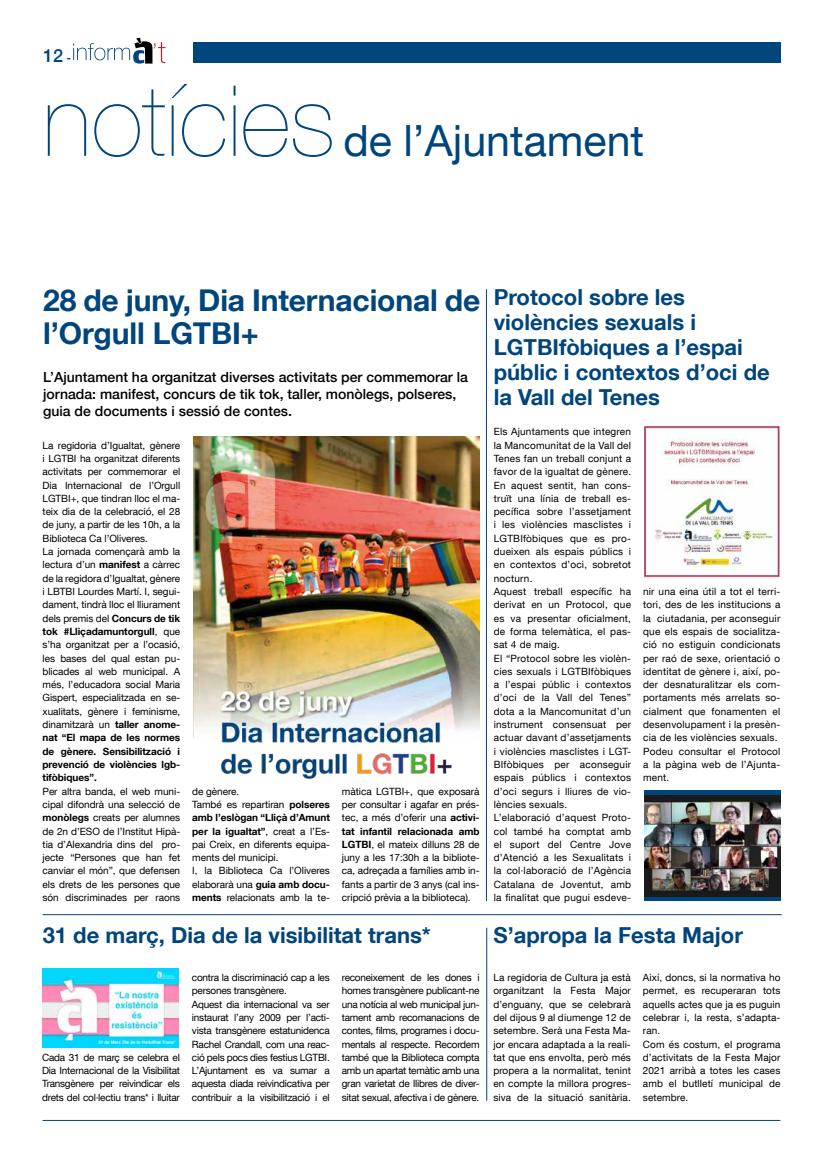
<style>
.page{position:relative;width:823px;height:1163px;background:#fff}
.page>*{position:absolute;margin:0;border:0;box-sizing:border-box;transform-origin:0 0}
.t1{font:200 98.2px "Helvetica Neue LT Com";color:#00457c}
.t2{font:43px "Helvetica Neue LT Com";color:#00457c}
.t3{font:700 30px/33px "Helvetica Neue LT Com";letter-spacing:-.005em;color:#00457c}
.t4{font:700 22px/25px "Helvetica Neue LT Com";color:#00457c}
.t5{font:500 18px "Helvetica Neue";color:#00457c}
.t6{font:500 14px/16.8px "Helvetica Neue";color:#000}
.t7{font:10px/13.3px "Helvetica Neue LT Com";letter-spacing:.01em;color:#000}
.t8{font:10px/13.3px "Helvetica Neue LT Com";letter-spacing:-.025em;color:#000}
.s1{font-size:12px}
.s2{font-weight:700}
</style>
<div class="page">
<div style="left:193px;top:43px;width:587px;height:20px;background:#00457c"></div>
<hr style="left:43px;top:1119px;width:737px;height:1px;background:#00457c">
<svg style="left:73px;top:38px;width:92px;height:26px"></svg>
<hr style="left:486px;top:289px;width:1px;height:611px;background:#00457c">
<img style="left:193px;top:436px;width:286px;height:344px">
<img style="left:644px;top:421px;width:136px;height:157px">
<img style="left:43px;top:968px;width:136px;height:79px">
<hr style="left:43px;top:914px;width:738px;height:1px;background:#00457c">
<div style="left:644px;top:790px;width:136px;height:110px;background:#00457c"></div>
<img style="left:644px;top:795px;width:136px;height:101px">
<hr style="left:486px;top:927px;width:1px;height:173px;background:#00457c">
<h3 class="t5" style="left:43px;top:41px;width:30px">12 <span class="s1">-</span></h3>
<h1 class="t1" style="left:42px;top:64px;width:294px">notícies</h1>
<h2 class="t2" style="left:343px;top:114px;width:302px">de l’Ajuntament</h2>
<h3 class="t3" style="left:43px;top:283px;width:438px">28 de juny, Dia Internacional de l’Orgull LGTBI+</h3>
<h3 class="t6" style="left:43px;top:368px;width:426px">L’Ajuntament ha organitzat diverses activitats per commemorar la jornada: manifest, concurs de tik tok, taller, monòlegs, polseres, guia de documents i sessió de contes.</h3>
<p class="t7" style="left:43px;top:438px;width:139px">La regidoria d’Igualtat, gènere i LGTBI ha organitzat diferents activitats per commemorar el<br>Dia Internacional de l’Orgull<br>LGTBI+, que tindran lloc el ma&shy;teix dia de la celebració, el 28 de juny, a partir de les 10h, a la<br>Biblioteca Ca l’Oliveres.<br>La jornada començarà amb la lectura d’un <span class="s2">manifest</span> a càrrec de la regidora d’Igualtat, gènere i LBTBI Lourdes Martí. I, segui&shy;dament, tindrà lloc el lliurament dels premis del <span class="s2">Concurs de tik tok #Lliçadamuntorgull</span>, que s’ha organitzat per a l’ocasió, les bases del qual estan pu&shy;blicades al web municipal. A més, l’educadora social Maria<br>Gispert, especialitzada en se&shy;xualitats, gènere i feminisme, dinamitzarà un <span class="s2">taller anome&shy;nat “El mapa de les normes de gènere. Sensibilització i prevenció de violències lgb&shy;tifòbiques”.</span></p>
<p class="t7" style="left:43px;top:784px;width:139px;text-align:justify">Per altra banda, el web muni&shy;cipal difondrà una selecció de <span class="s2">monòlegs</span> creats per alumnes de 2n d’ESO de l’Institut Hipà&shy;tia d’Alexandria dins del pro&shy;jecte “Persones que han fet canviar el món”, que defensen els drets de les persones que són discriminades per raons</p>
<p class="t7" style="left:192px;top:784px;width:139px">de gènere.<br>També es repartiran <span class="s2">polseres amb l’eslògan “Lliçà d’Amunt per la igualtat”</span>, creat a l’Es&shy;pai Creix, en diferents equipa&shy;ments del municipi.<br>I, la Biblioteca Ca l’Oliveres elaborarà una <span class="s2">guia amb docu&shy;ments</span> relacionats amb la te-</p>
<p class="t7" style="left:342px;top:784px;width:139px;text-align:justify">màtica LGTBI+, que exposarà per consultar i agafar en prés&shy;tec, a més d’oferir una <span class="s2">activi&shy;tat infantil relacionada amb LGTBI</span>, el mateix dilluns 28 de juny a les 17:30h a la bibliote&shy;ca, adreçada a famílies amb in&shy;fants a partir de 3 anys (cal ins&shy;cripció prèvia a la biblioteca).</p>
<h3 class="t4" style="left:43px;top:922px;width:389px">31 de març, Dia de la visibilitat trans*</h3>
<p class="t7" style="left:42px;top:1050px;width:139px;text-align:justify">Cada 31 de març se celebra el Dia Internacional de la Visibilitat Transgènere per reivindicar els drets del col·lectiu trans* i lluitar</p>
<p class="t8" style="left:192px;top:970px;width:139px">contra la discriminació cap a les persones transgènere.<br>Aquest dia internacional va ser instaurat l’any 2009 per l’acti&shy;vista transgènere estatunidenca<br>Rachel Crandall, com una reac&shy;ció pels pocs dies festius LGTBI.<br>L’Ajuntament es va sumar a aquesta diada reivindicativa per contribuir a la visibilització i el</p>
<p class="t7" style="left:341px;top:970px;width:139px;text-align:justify">reconeixement de les dones i homes transgènere publicant-ne una notícia al web municipal jun&shy;tament amb recomanacions de contes, films, programes i docu&shy;mentals al respecte. Recordem també que la Biblioteca compta amb un apartat temàtic amb una gran varietat de llibres de diver&shy;sitat sexual, afectiva i de gènere.</p>
<h3 class="t4" style="left:493px;top:284px;width:277px">Protocol sobre les violències sexuals i<br>LGTBIfòbiques a l’espai públic i contextos d’oci de la Vall del Tenes</h3>
<p class="t7" style="left:493px;top:425px;width:139px">Els Ajuntaments que integren la Mancomunitat de la Vall del<br>Tenes fan un treball conjunt a favor de la igualtat de gènere.<br>En aquest sentit, han cons&shy;truït una línia de treball es&shy;pecífica sobre l’assetjament i les violències masclistes i<br>LGTBIfòbiques que es pro&shy;dueixen als espais públics i en contextos d’oci, sobretot nocturn.<br>Aquest treball específic ha derivat en un Protocol, que es va presentar oficialment, de forma telemàtica, el pas&shy;sat 4 de maig.<br>El “Protocol sobre les violèn&shy;cies sexuals i LGTBIfòbiques a l’espai públic i contextos d’oci de la Vall del Tenes” dota a la Mancomunitat d’un instrument consensuat per actuar davant d’assetjaments i violències masclistes i LGT-<br>BIfòbiques per aconseguir espais públics i contextos d’oci segurs i lliures de vio&shy;lències sexuals.<br>L’elaboració d’aquest Proto&shy;col també ha comptat amb el suport del Centre Jove d’Atenció a les Sexualitats i la col·laboració de l’Agència<br>Catalana de Joventut, amb la finalitat que pugui esdeve-</p>
<p class="t7" style="left:642px;top:584px;width:139px">nir una eina útil a tot el terri&shy;tori, des de les institucions a la ciutadania, per aconseguir que els espais de socialitza&shy;ció no estiguin condicionats per raó de sexe, orientació o identitat de gènere i, així, po&shy;der desnaturalitzar els com&shy;portaments més arrelats so&shy;cialment que fonamenten el desenvolupament i la presèn&shy;cia de les violències sexuals.<br>Podeu consultar el Protocol a la pàgina web de l’Ajunta&shy;ment.</p>
<h3 class="t4" style="left:493px;top:922px;width:251px">S’apropa la Festa Major</h3>
<p class="t7" style="left:493px;top:970px;width:139px;text-align:justify">La regidoria de Cultura ja està organitzant la Festa Major d’enguany, que se celebrarà del dijous 9 al diumenge 12 de setembre. Serà una Festa Ma&shy;jor encara adaptada a la reali&shy;tat que ens envolta, però més propera a la normalitat, tenint en compte la millora progres&shy;siva de la situació sanitària.</p>
<p class="t7" style="left:642px;top:970px;width:139px">Així, doncs, si la normativa ho permet, es recuperaran tots aquells actes que ja es puguin celebrar i, la resta, s’adapta&shy;ran.<br>Com és costum, el programa d’activitats de la Festa Major<br>2021 arribà a totes les cases amb el butlletí municipal de setembre.</p>
</div>
